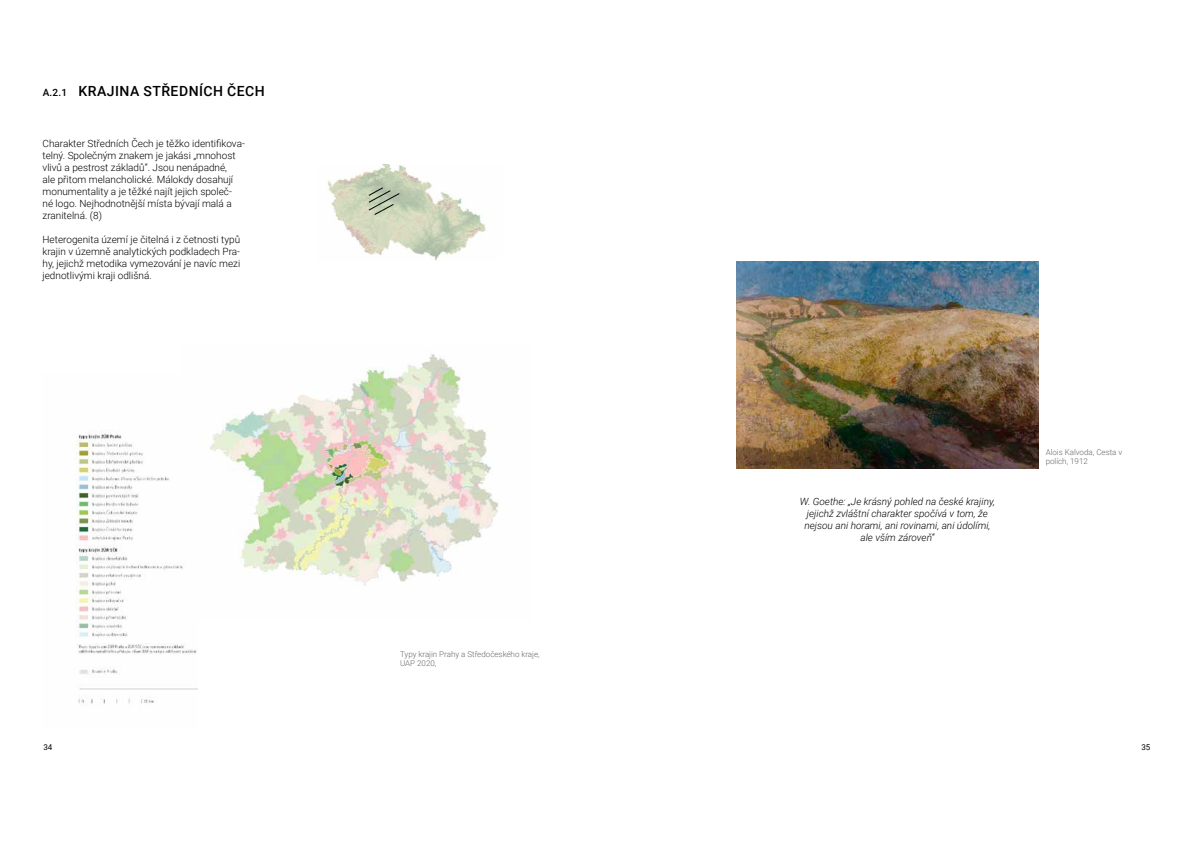
<style>
.page{position:relative;width:1191px;height:842px;background:#fff}
.page>*{position:absolute;margin:0;border:0;box-sizing:border-box;transform-origin:0 0}
.t1{font:500 14px "Roboto";letter-spacing:.035em;color:#000}
.t2{font:300 10px/12px "Roboto";color:#000}
.t3{font:italic 300 10px/12px "Roboto";color:#000;text-align:center}
.t4{font:300 8px/9.6px "Roboto";color:#67686b}
.t5{font:8px "Roboto";color:#000}
.s1{font-size:10px}
</style>
<div class="page">
<img style="left:204px;top:354px;width:295px;height:231px">
<img style="left:76px;top:430px;width:121px;height:274px">
<img style="left:327px;top:164px;width:159px;height:97px">
<svg style="left:368px;top:187px;width:32px;height:28px"></svg>
<img style="left:736px;top:262px;width:302px;height:206px">
<h1 class="t1" style="left:43px;top:81px;width:223px"><span class="s1">A.2.1</span> KRAJINA STŘEDNÍCH ČECH</h1>
<p class="t2" style="left:43px;top:137px;width:204px">Charakter Středních Čech je těžko identifikova&shy;telný. Společným znakem je jakási „mnohost vlivů a pestrost základů“. Jsou nenápadné,<br>ale přitom melancholické. Málokdy dosahují monumentality a je těžké najít jejich společ&shy;né logo. Nejhodnotnější místa bývají malá a zranitelná. (8)</p>
<p class="t2" style="left:43px;top:233px;width:199px;text-align:justify">Heterogenita území je čitelná i z četnosti typů krajin v územně analytických podkladech Pra&shy;hy, jejichž metodika vymezování je navíc mezi jednotlivými kraji odlišná.</p>
<p class="t4" style="left:400px;top:649px;width:141px">Typy krajin Prahy a Středočeského kraje,<br>UAP 2020,</p>
<p class="t3" style="left:800px;top:495px;width:197px">W. Goethe: „Je krásný pohled na české krajiny, jejichž zvláštní charakter spočívá v tom, že nejsou ani horami, ani rovinami, ani údolími, ale vším zároveň“</p>
<p class="t4" style="left:1045px;top:447px;width:78px">Alois Kalvoda, Cesta v polích, 1912</p>
<p class="t5" style="left:43px;top:742px;width:10px">34</p>
<p class="t5" style="left:1141px;top:742px;width:10px">35</p>
</div>
